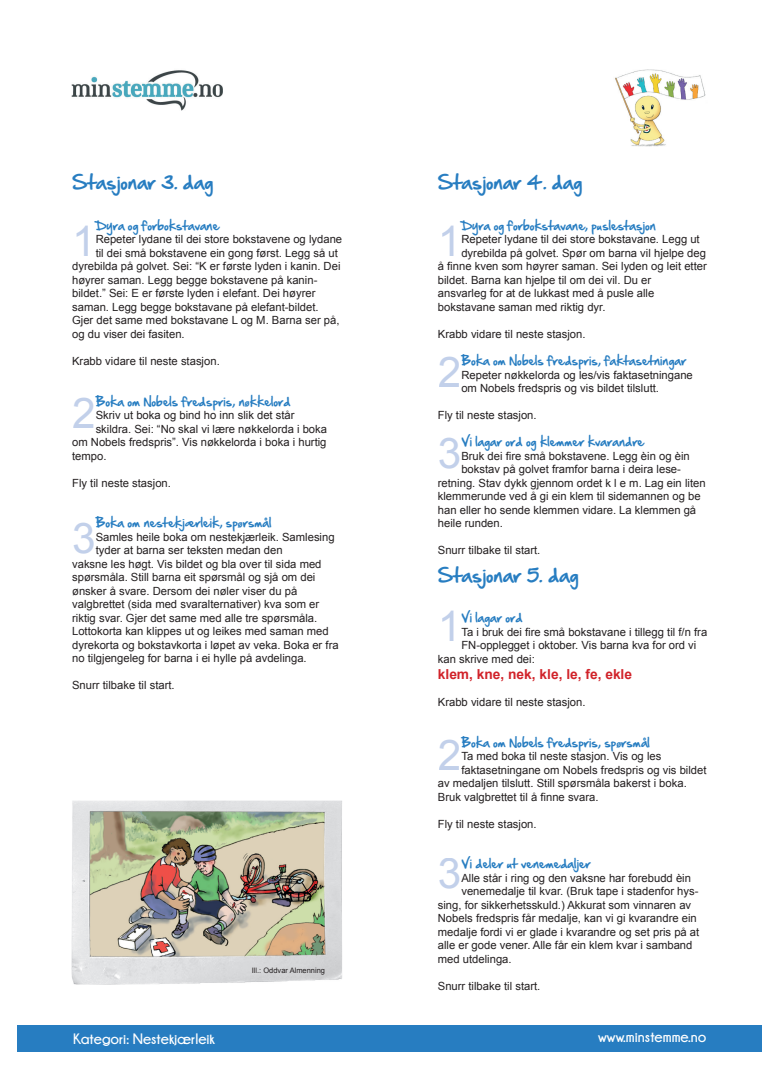
<style>
.page{position:relative;width:780px;height:1088px;background:#fff}
.page>*{position:absolute;margin:0;border:0;box-sizing:border-box;transform-origin:0 0}
.t1{font:42.25px/81.2px "Arial";color:#c2d0ea}
.t2{font:17.5px "Hand Of Sean";color:#277dc1}
.t3{font:700 15px "Champagne&Limousines";color:#fff}
.t4{font:700 13.75px "Arial";color:#d1232a}
.t5{font:11.25px/13.5px "Arial";color:#231f20}
.t6{font:11.25px "Hand Of Sean";color:#277dc1}
.t7{font:7.5px "Arial";color:#231f20}
</style>
<div class="page">
<img style="left:71px;top:800px;width:271px;height:184px">
<img style="left:88px;top:810px;width:237px;height:160px">
<img style="left:71px;top:70px;width:152px;height:41px">
<img style="left:615px;top:69px;width:91px;height:78px">
<div style="left:18px;top:1024px;width:744px;height:27px;background:#277dc1"></div>
<h2 class="t2" style="left:72px;top:167px;width:143px">Stasjonar 3. dag</h2>
<p class="t6" style="left:96px;top:215px;width:125px">Dyra og forbokstavane</p>
<p class="t5" style="left:96px;top:233px;width:248px">Repeter lydane til dei store bokstavene og lydane</p>
<p class="t5" style="left:96px;top:246px;width:243px">til dei små bokstavene ein gong først. Legg så ut</p>
<p class="t5" style="left:72px;top:260px;width:270px">dyrebilda på golvet. Sei: “K er første lyden i kanin. Dei</p>
<p class="t5" style="left:72px;top:273px;width:247px">høyrer saman. Legg begge bokstavene på kanin-</p>
<p class="t5" style="left:72px;top:287px;width:245px">bildet.” Sei: E er første lyden i elefant. Dei høyrer</p>
<p class="t5" style="left:72px;top:300px;width:248px">saman. Legg begge bokstavane på elefant-bildet.</p>
<p class="t5" style="left:72px;top:314px;width:269px">Gjer det same med bokstavane L og M. Barna ser på,</p>
<p class="t5" style="left:72px;top:327px;width:114px">og du viser dei fasiten.</p>
<p class="t5" style="left:72px;top:354px;width:149px">Krabb vidare til neste stasjon.</p>
<p class="t6" style="left:96px;top:391px;width:196px">Boka om Nobels fredspris, nøkkelord</p>
<p class="t5" style="left:96px;top:408px;width:200px">Skriv ut boka og bind ho inn slik det står</p>
<p class="t5" style="left:96px;top:422px;width:233px">skildra. Sei: “No skal vi lære nøkkelorda i boka</p>
<p class="t5" style="left:72px;top:435px;width:256px">om Nobels fredspris”. Vis nøkkelorda i boka i hurtig</p>
<p class="t5" style="left:72px;top:449px;width:36px">tempo.</p>
<p class="t5" style="left:72px;top:476px;width:100px">Fly til neste stasjon.</p>
<p class="t6" style="left:96px;top:512px;width:177px">Boka om nestekjærleik, spørsmål</p>
<p class="t5" style="left:96px;top:530px;width:240px">Samles heile boka om nestekjærleik. Samlesing</p>
<p class="t5" style="left:96px;top:543px;width:188px">tyder at barna ser teksten medan den</p>
<p class="t5" style="left:72px;top:557px;width:251px">vaksne les høgt. Vis bildet og bla over til sida med</p>
<p class="t5" style="left:72px;top:570px;width:245px">spørsmåla. Still barna eit spørsmål og sjå om dei</p>
<p class="t5" style="left:72px;top:584px;width:227px">ønsker å svare. Dersom dei nøler viser du på</p>
<p class="t5" style="left:72px;top:597px;width:248px">valgbrettet (sida med svaralternativer) kva som er</p>
<p class="t5" style="left:72px;top:611px;width:247px">riktig svar. Gjer det same med alle tre spørsmåla.</p>
<p class="t5" style="left:72px;top:624px;width:258px">Lottokorta kan klippes ut og leikes med saman med</p>
<p class="t5" style="left:72px;top:638px;width:268px">dyrekorta og bokstavkorta i løpet av veka. Boka er fra</p>
<p class="t5" style="left:72px;top:651px;width:236px">no tilgjengeleg for barna i ei hylle på avdelinga.</p>
<p class="t5" style="left:72px;top:678px;width:104px">Snurr tilbake til start.</p>
<h1 class="t1" style="left:72px;top:201px;width:25px">1</h1>
<h1 class="t1" style="left:72px;top:373px;width:25px">2</h1>
<h1 class="t1" style="left:72px;top:498px;width:25px">3</h1>
<p class="t7" style="left:252px;top:965px;width:75px">Ill.: Oddvar Almenning</p>
<h2 class="t2" style="left:438px;top:167px;width:146px">Stasjonar 4. dag</h2>
<p class="t6" style="left:461px;top:215px;width:196px">Dyra og forbokstavane, puslestasjon</p>
<p class="t5" style="left:461px;top:233px;width:240px">Repeter lydane til dei store bokstavane. Legg ut</p>
<p class="t5" style="left:461px;top:246px;width:246px">dyrebilda på golvet. Spør om barna vil hjelpe deg</p>
<p class="t5" style="left:438px;top:260px;width:270px">å finne kven som høyrer saman. Sei lyden og leit etter</p>
<p class="t5" style="left:438px;top:273px;width:215px">bildet. Barna kan hjelpe til om dei vil. Du er</p>
<p class="t5" style="left:438px;top:287px;width:218px">ansvarleg for at de lukkast med å pusle alle</p>
<p class="t5" style="left:438px;top:300px;width:169px">bokstavane saman med riktig dyr.</p>
<p class="t5" style="left:438px;top:327px;width:149px">Krabb vidare til neste stasjon.</p>
<p class="t6" style="left:461px;top:350px;width:226px">Boka om Nobels fredspris, faktasetningar</p>
<p class="t5" style="left:461px;top:368px;width:233px">Repeter nøkkelorda og les/vis faktasetningane om Nobels fredspris og vis bildet tilslutt.</p>
<p class="t5" style="left:438px;top:408px;width:100px">Fly til neste stasjon.</p>
<p class="t6" style="left:461px;top:431px;width:184px">Vi lagar ord og klemmer kvarandre</p>
<p class="t5" style="left:461px;top:449px;width:230px">Bruk dei fire små bokstavene. Legg èin og èin</p>
<p class="t5" style="left:461px;top:462px;width:221px">bokstav på golvet framfor barna i deira lese-</p>
<p class="t5" style="left:438px;top:476px;width:269px">retning. Stav dykk gjennom ordet k l e m. Lag ein liten</p>
<p class="t5" style="left:438px;top:489px;width:264px">klemmerunde ved å gi ein klem til sidemannen og be</p>
<p class="t5" style="left:438px;top:503px;width:260px">han eller ho sende klemmen vidare. La klemmen gå</p>
<p class="t5" style="left:438px;top:516px;width:67px">heile runden.</p>
<p class="t5" style="left:438px;top:543px;width:104px">Snurr tilbake til start.</p>
<h1 class="t1" style="left:438px;top:201px;width:25px">1</h1>
<h1 class="t1" style="left:438px;top:332px;width:25px">2<br>3</h1>
<h2 class="t2" style="left:438px;top:559px;width:142px">Stasjonar 5. dag</h2>
<p class="t6" style="left:461px;top:608px;width:63px">Vi lagar ord</p>
<p class="t5" style="left:461px;top:625px;width:247px">Ta i bruk dei fire små bokstavane i tillegg til f/n fra</p>
<p class="t5" style="left:461px;top:639px;width:236px">FN-opplegget i oktober. Vis barna kva for ord vi</p>
<p class="t5" style="left:438px;top:652px;width:98px">kan skrive med dei:</p>
<p class="t4" style="left:438px;top:665px;width:196px">klem, kne, nek, kle, le, fe, ekle</p>
<p class="t5" style="left:438px;top:696px;width:149px">Krabb vidare til neste stasjon.</p>
<p class="t6" style="left:461px;top:732px;width:190px">Boka om Nobels fredspris, spørsmål</p>
<p class="t5" style="left:461px;top:750px;width:201px">Ta med boka til neste stasjon. Vis og les</p>
<p class="t5" style="left:461px;top:763px;width:247px">faktasetningane om Nobels fredspris og vis bildet</p>
<p class="t5" style="left:438px;top:777px;width:250px">av medaljen tilslutt. Still spørsmåla bakerst i boka.</p>
<p class="t5" style="left:438px;top:790px;width:162px">Bruk valgbrettet til å finne svara.</p>
<p class="t5" style="left:438px;top:817px;width:100px">Fly til neste stasjon.</p>
<p class="t6" style="left:461px;top:854px;width:131px">Vi deler ut venemedaljer</p>
<p class="t5" style="left:461px;top:871px;width:231px">Alle står i ring og den vaksne har forebudd èin</p>
<p class="t5" style="left:461px;top:885px;width:238px">venemedalje til kvar. (Bruk tape i stadenfor hys-</p>
<p class="t5" style="left:438px;top:898px;width:255px">sing, for sikkerhetsskuld.) Akkurat som vinnaren av</p>
<p class="t5" style="left:438px;top:912px;width:260px">Nobels fredspris får medalje, kan vi gi kvarandre ein</p>
<p class="t5" style="left:438px;top:925px;width:263px">medalje fordi vi er glade i kvarandre og set pris på at</p>
<p class="t5" style="left:438px;top:939px;width:256px">alle er gode vener. Alle får ein klem kvar i samband</p>
<p class="t5" style="left:438px;top:952px;width:75px">med utdelinga.</p>
<p class="t5" style="left:438px;top:979px;width:104px">Snurr tilbake til start.</p>
<h1 class="t1" style="left:438px;top:586px;width:25px">1</h1>
<h1 class="t1" style="left:438px;top:715px;width:25px">2</h1>
<h1 class="t1" style="left:438px;top:833px;width:25px">3</h1>
<h3 class="t3" style="left:73px;top:1030px;width:143px">Kategori: Nestekjærleik</h3>
<h3 class="t3" style="left:598px;top:1028px;width:110px">www.minstemme.no</h3>
</div>
